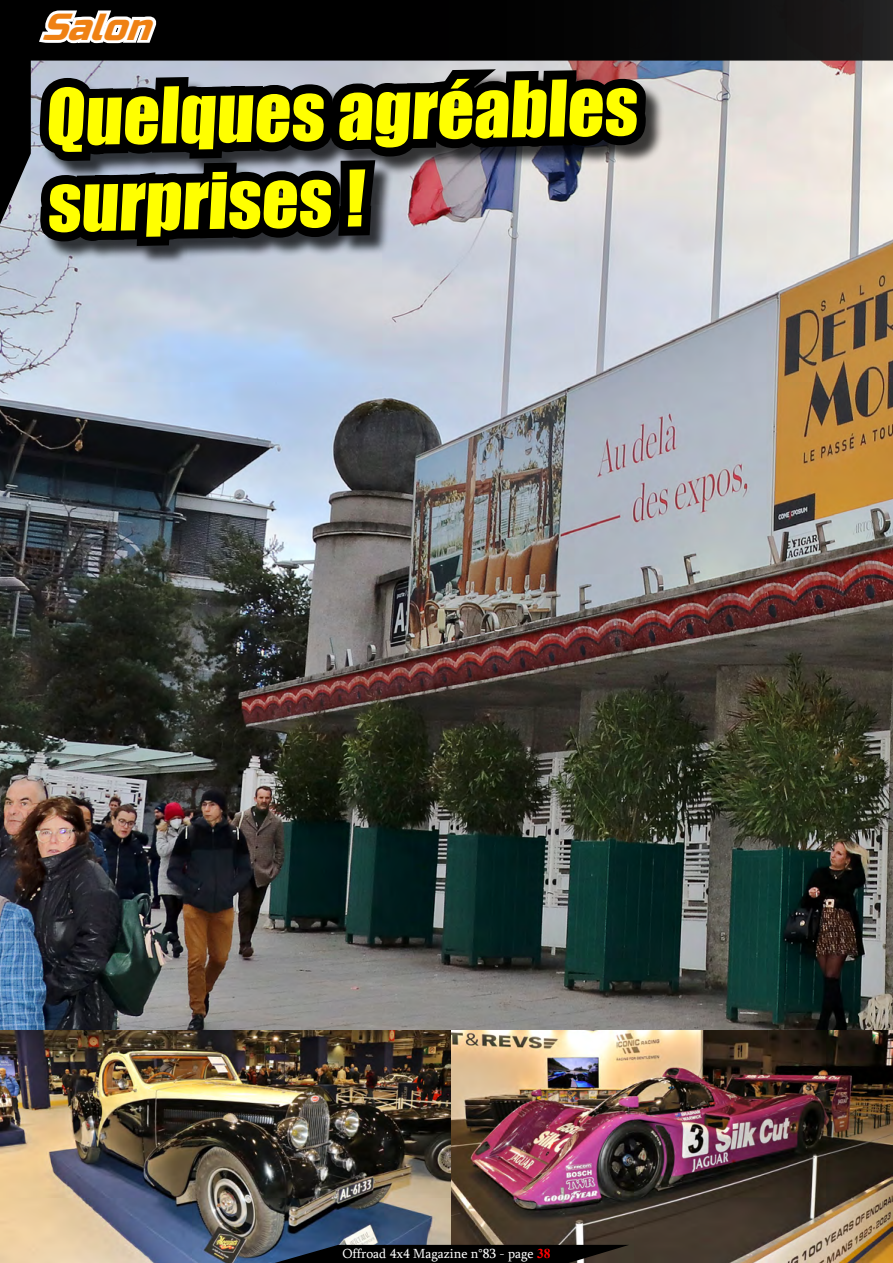
<style>
.page{position:relative;width:893px;height:1263px;background:#fff}
.page>*{position:absolute;margin:0;border:0;box-sizing:border-box;transform-origin:0 0}
.t1{font:72px/86.4px "Impact";color:#ff0}
.t2{font:italic 37.5px "Russo One";color:#ef8113}
.t3{font:13.5px "Sylfaen";color:#fff}
.s1{font-family:"Times New Roman";font-weight:700;color:#f00}
</style>
<div class="page">
<img style="left:451px;top:1029px;width:442px;height:234px">
<img style="left:0;top:1029px;width:451px;height:234px">
<img style="left:0;top:61px;width:893px;height:968px">
<svg style="left:660px;top:0;width:233px;height:61px;background:#151515"></svg>
<svg style="left:0;top:0;width:660px;height:293px;background:#505055"></svg>
<svg style="left:275px;top:1245px;width:354px;height:18px;background:#0b0d10"></svg>
<h2 class="t2" style="left:41px;top:5px;width:125px">Salon</h2>
<h1 class="t1" style="left:44px;top:72px;width:594px;rotate:-1deg">Quelques agréables surprises !</h1>
<p class="t3" style="left:342px;top:1244px;width:210px">Offroad 4x4 Magazine n°83 - page <span class="s1">38</span></p>
</div>
